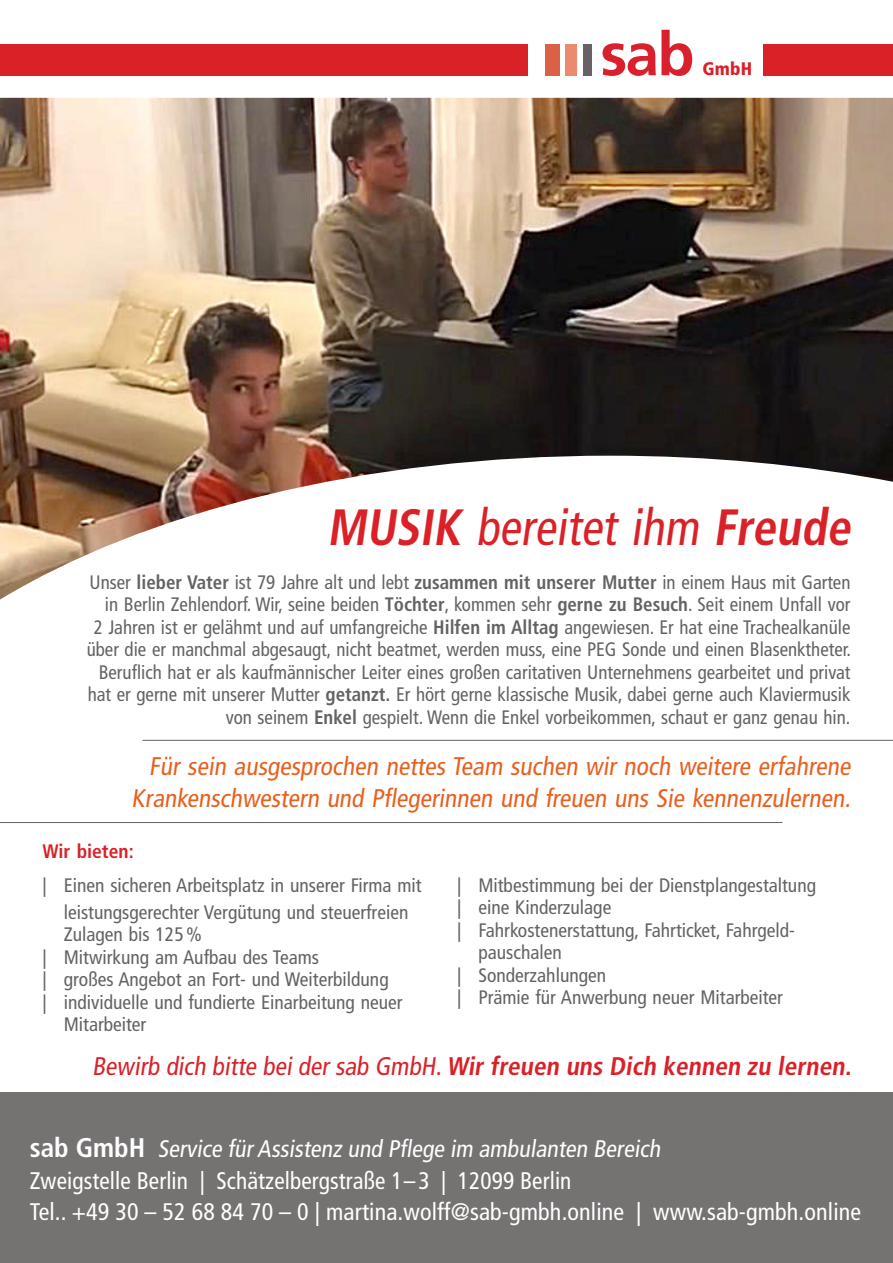
<style>
.page{position:relative;width:893px;height:1263px;background:#fff}
.page>*{position:absolute;margin:0;border:0;box-sizing:border-box;transform-origin:0 0}
.t1{font:700 condensed 51px "Frutiger LT";color:#da2128;scale:.94 1}
.t2{font:condensed 25.5px/31.5px "Frutiger LT";color:#e7601f;text-align:right}
.t3{font:700 condensed 25.5px "Frutiger LT";color:#da2128}
.t4{font:condensed 24px/31.5px "Frutiger LT";letter-spacing:.005em;color:#fff}
.t5{font:condensed 19.5px/22.5px "Frutiger LT";color:#636366;text-align:right}
.t6{font:700 condensed 19.5px "Frutiger LT";color:#da2128}
.t7{font:900 condensed 18.15px "Frutiger LT";letter-spacing:.01em;color:#da2128}
.s1{font-weight:400}
.s2{font-weight:700}
.s3{font-weight:700;font-size:27px}
</style>
<div class="page">
<div style="left:0;top:1093px;width:893px;height:170px;background:#757272"></div>
<svg style="left:527px;top:97px;width:238px;height:1px"></svg>
<div style="left:0;top:44px;width:527px;height:31px;background:#da2128"></div>
<div style="left:764px;top:44px;width:129px;height:31px;background:#da2128"></div>
<svg style="left:603px;top:30px;width:89px;height:46px"></svg>
<div style="left:545px;top:44px;width:15px;height:31px;background:#dc6046"></div>
<div style="left:566px;top:44px;width:11px;height:31px;background:#eb8a6e"></div>
<div style="left:583px;top:44px;width:8px;height:31px;background:#666265"></div>
<hr style="left:0;top:822px;width:782px;height:1px;background:#636366">
<hr style="left:142px;top:740px;width:751px;height:1px;background:#636366">
<img style="left:0;top:98px;width:893px;height:502px">
<p class="t7" style="left:692px;top:58px;width:62px">gGmbH</p>
<p class="t7" style="left:699px;top:58px;width:62px">gGmbH</p>
<h1 class="t1" style="left:327px;top:497px;width:567px">MUSIK <span class="s1">bereitet ihm</span> Freude</h1>
<p class="t5" style="left:87px;top:571px;width:766px">Unser <span class="s2">lieber Vater</span> ist 79 Jahre alt und lebt <span class="s2">zusammen mit unserer Mutter</span> in einem Haus mit Garten in Berlin Zehlendorf. Wir, seine beiden <span class="s2">Töchter</span>, kommen sehr <span class="s2">gerne zu Besuch</span>. Seit einem Unfall vor<br>2 Jahren ist er gelähmt und auf umfangreiche <span class="s2">Hilfen im Alltag</span> angewiesen. Er hat eine Trachealkanüle über die er manchmal abgesaugt, nicht beatmet, werden muss, eine PEG Sonde und einen Blasenktheter.<br>Beruflich hat er als kaufmännischer Leiter eines großen caritativen Unternehmens gearbeitet und privat hat er gerne mit unserer Mutter <span class="s2">getanzt.</span> Er hört gerne klassische Musik, dabei gerne auch Klaviermusik von seinem <span class="s2">Enkel</span> gespielt. Wenn die Enkel vorbeikommen, schaut er ganz genau hin.</p>
<h2 class="t2" style="left:132px;top:751px;width:725px">Für sein ausgesprochen nettes Team suchen wir noch weitere erfahrene<br>Krankenschwestern und Pflegerinnen und freuen uns Sie kennenzulernen.</h2>
<p class="t6" style="left:43px;top:840px;width:93px">Wir bieten:</p>
<p class="t5" style="left:43px;top:871px;width:381px;line-height:27px;text-align:center">| Einen sicheren Arbeitsplatz in unserer Firma mit leistungsgerechter Vergütung und steuerfreien</p>
<p class="t5" style="left:64px;top:923px;width:140px">Zulagen bis 125%</p>
<p class="t5" style="left:43px;top:946px;width:278px">| Mitwirkung am Aufbau des Teams</p>
<p class="t5" style="left:43px;top:968px;width:348px">| großes Angebot an Fort- und Weiterbildung</p>
<p class="t5" style="left:43px;top:991px;width:362px">| individuelle und fundierte Einarbeitung neuer</p>
<p class="t5" style="left:64px;top:1013px;width:84px">Mitarbeiter</p>
<p class="t5" style="left:457px;top:874px;width:360px">| Mitbestimmung bei der Dienstplangestaltung</p>
<p class="t5" style="left:457px;top:896px;width:156px">| eine Kinderzulage</p>
<p class="t5" style="left:457px;top:919px;width:338px">| Fahrkostenerstattung, Fahrticket, Fahrgeld-</p>
<p class="t5" style="left:478px;top:941px;width:85px">pauschalen</p>
<p class="t5" style="left:457px;top:964px;width:151px">| Sonderzahlungen</p>
<p class="t5" style="left:457px;top:986px;width:327px">| Prämie für Anwerbung neuer Mitarbeiter</p>
<h2 class="t3" style="left:92px;top:1051px;width:765px"><span class="s1">Bewirb dich bitte bei der sab GmbH.</span>Wir freuen uns Dich kennen zu lernen.</h2>
<p class="t4" style="left:30px;top:1133px;width:833px"><span class="s3">s a b G m b H</span> Service fürAssistenz und Pflege im ambulanten Bereich<br>Zweigstelle Berlin | Schätzelbergstraße 1– 3 | 12099 Berlin<br>Tel.. +49 30 – 52 68 84 70 – 0 | martina.wolff@sab-gmbh.online | www.sab-gmbh.online</p>
</div>
